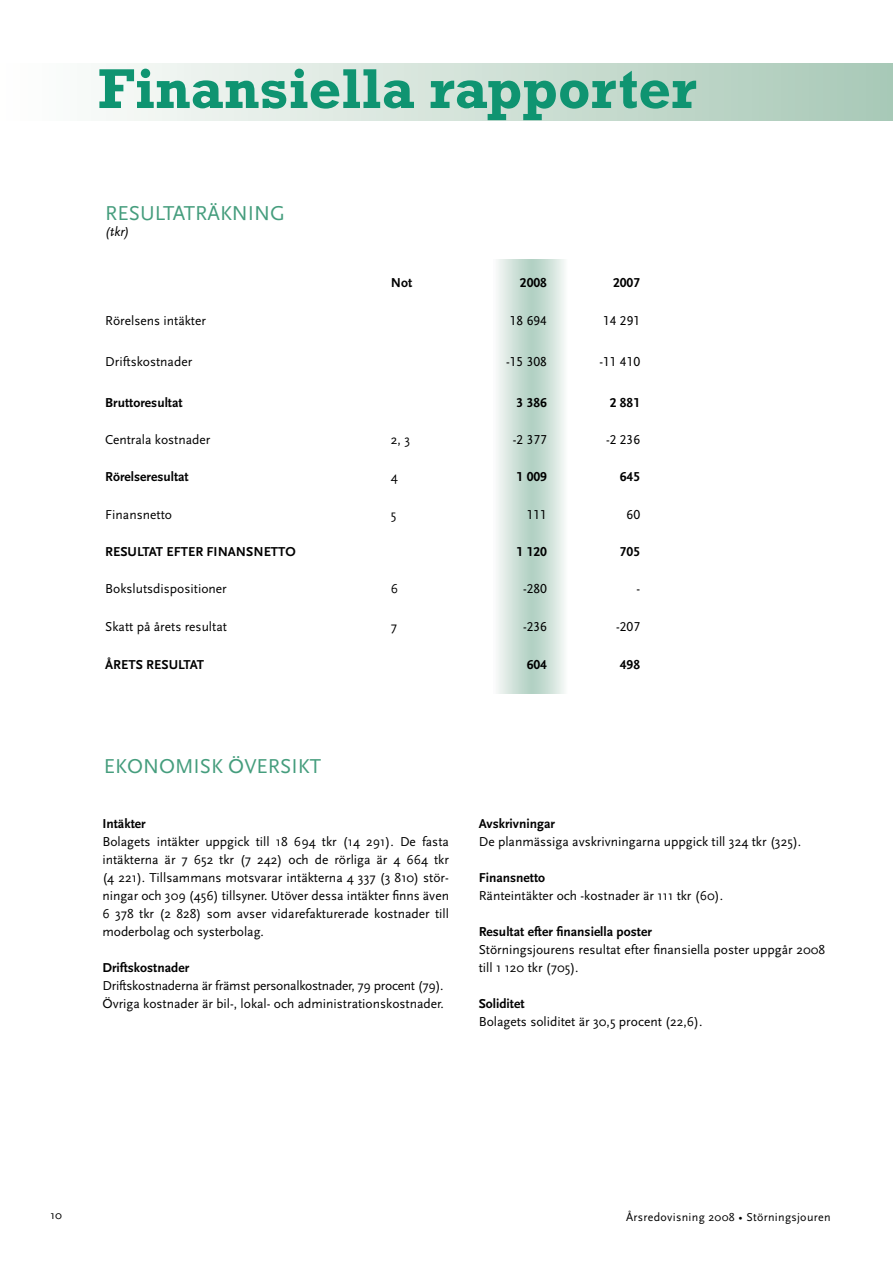
<style>
.page{position:relative;width:893px;height:1263px;background:#fff}
.page>*{position:absolute;margin:0;border:0;box-sizing:border-box;transform-origin:0 0}
.t1{font:700 57px "Rockwell";color:#0f9471}
.t2{font:21px "Scala Sans";color:#459d7d}
.t3{font:13.5px/18px "Scala Sans";color:#000;text-align:justify}
.t4{font:700 13.5px "Scala Sans";color:#000}
.t5{font:13.5px/18px "Scala Sans";letter-spacing:-.02em;color:#000}
.t6{font:13.5px "Scala Sans Caps";color:#000}
.t7{font:700 13.5px "Scala Sans Figures";color:#000}
.t8{font:italic 13.5px "Scala Sans";color:#000}
.t9{font:12px "Scala Sans";letter-spacing:.025em;color:#000}
</style>
<div class="page">
<svg style="left:498px;top:259px;width:66px;height:434px;background:#cee1d8"></svg>
<div style="left:0;top:64px;width:893px;height:56px;background:linear-gradient(to right,#fffffe,#a9c9b7)"></div>
<h1 class="t1" style="left:98px;top:54px;width:600px">Finansiella rapporter</h1>
<h2 class="t2" style="left:105px;top:201px;width:181px">RESULTATRÄKNING</h2>
<p class="t8" style="left:105px;top:224px;width:26px">(tkr)</p>
<p class="t4" style="left:391px;top:276px;width:23px">Not</p>
<p class="t7" style="left:520px;top:277px;width:28px">2008</p>
<p class="t7" style="left:613px;top:277px;width:28px">2007</p>
<p class="t3" style="left:105px;top:312px;width:102px">Rörelsens intäkter</p>
<p class="t6" style="left:510px;top:313px;width:39px">18 694</p>
<p class="t6" style="left:603px;top:313px;width:39px">14 291</p>
<p class="t3" style="left:105px;top:352px;width:88px">Driftskostnader</p>
<p class="t6" style="left:506px;top:354px;width:42px">-15 308</p>
<p class="t6" style="left:599px;top:354px;width:42px">-11 410</p>
<p class="t4" style="left:105px;top:395px;width:79px">Bruttoresultat</p>
<p class="t7" style="left:517px;top:397px;width:32px">3 386</p>
<p class="t7" style="left:610px;top:397px;width:32px">2 881</p>
<p class="t3" style="left:105px;top:431px;width:107px">Centrala kostnader</p>
<p class="t3" style="left:391px;top:431px;width:21px">2, 3</p>
<p class="t6" style="left:513px;top:432px;width:36px">-2 377</p>
<p class="t6" style="left:606px;top:432px;width:36px">-2 236</p>
<p class="t4" style="left:105px;top:470px;width:85px">Rörelseresultat</p>
<p class="t3" style="left:391px;top:468px;width:9px">4</p>
<p class="t7" style="left:517px;top:471px;width:32px">1 009</p>
<p class="t7" style="left:620px;top:471px;width:22px">645</p>
<p class="t3" style="left:105px;top:506px;width:68px">Finansnetto</p>
<p class="t3" style="left:391px;top:506px;width:7px">5</p>
<p class="t6" style="left:527px;top:507px;width:22px">111</p>
<p class="t6" style="left:627px;top:507px;width:15px">60</p>
<p class="t4" style="left:105px;top:544px;width:192px">RESULTAT EFTER FINANSNETTO</p>
<p class="t7" style="left:517px;top:546px;width:32px">1 120</p>
<p class="t7" style="left:620px;top:546px;width:22px">705</p>
<p class="t3" style="left:105px;top:580px;width:123px">Bokslutsdispositioner</p>
<p class="t3" style="left:391px;top:580px;width:9px">6</p>
<p class="t6" style="left:523px;top:582px;width:25px">-280</p>
<p class="t6" style="left:636px;top:582px;width:5px">-</p>
<p class="t3" style="left:105px;top:618px;width:123px">Skatt på årets resultat</p>
<p class="t3" style="left:391px;top:618px;width:8px">7</p>
<p class="t6" style="left:523px;top:619px;width:25px">-236</p>
<p class="t6" style="left:616px;top:619px;width:25px">-207</p>
<p class="t4" style="left:105px;top:657px;width:100px">ÅRETS RESULTAT</p>
<p class="t7" style="left:527px;top:659px;width:22px">604</p>
<p class="t7" style="left:620px;top:659px;width:22px">498</p>
<h2 class="t2" style="left:104px;top:754px;width:26px">Ekonomisk</h2>
<h2 class="t2" style="left:228px;top:754px;width:13px">översikt</h2>
<p class="t4" style="left:102px;top:816px;width:45px">Intäkter</p>
<p class="t3" style="left:102px;top:833px;width:348px">Bolagets intäkter uppgick till 18 694 tkr (14 291). De fasta intäkterna är 7 652 tkr (7 242) och de rörliga är 4 664 tkr (4 221). Tillsammans motsvarar intäkterna 4 337 (3 810) stör&shy;ningar och 309 (456) tillsyner. Utöver dessa intäkter finns även 6 378 tkr (2 828) som avser vidarefakturerade kostnader till moderbolag och systerbolag.</p>
<p class="t4" style="left:102px;top:960px;width:88px">Driftskostnader</p>
<p class="t5" style="left:102px;top:977px;width:343px">Driftskostnaderna är främst personalkostnader, 79 procent (79).<br>Övriga kostnader är bil-, lokal- och administrationskostnader.</p>
<p class="t4" style="left:479px;top:816px;width:78px">Avskrivningar</p>
<p class="t3" style="left:479px;top:833px;width:324px">De planmässiga avskrivningarna uppgick till 324 tkr (325).</p>
<p class="t4" style="left:479px;top:870px;width:68px">Finansnetto</p>
<p class="t3" style="left:479px;top:887px;width:246px">Ränteintäkter och -kostnader är 111 tkr (60).</p>
<p class="t4" style="left:479px;top:924px;width:175px">Resultat efter finansiella poster</p>
<p class="t3" style="left:479px;top:941px;width:348px">Störningsjourens resultat efter finansiella poster uppgår 2008 till 1 120 tkr (705).</p>
<p class="t4" style="left:479px;top:996px;width:47px">Soliditet</p>
<p class="t3" style="left:479px;top:1013px;width:225px">Bolagets soliditet är 30,5 procent (22,6).</p>
<p class="t9" style="left:50px;top:1208px;width:13px">10</p>
<p class="t9" style="left:626px;top:1210px;width:206px">Årsredovisning 2008 • Störningsjouren</p>
</div>
